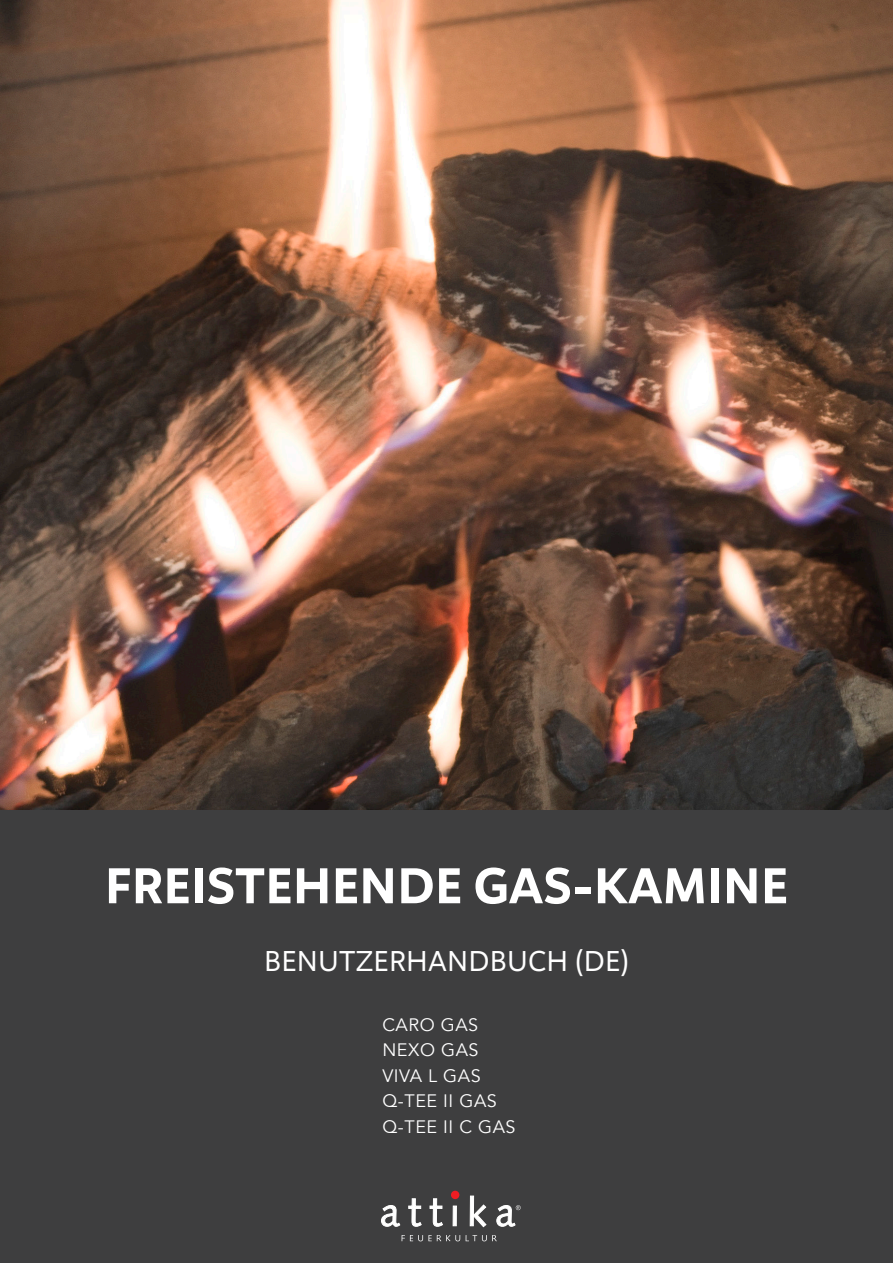
<style>
.page{position:relative;width:893px;height:1263px;background:#3e3e3f}
.page>*{position:absolute;margin:0;border:0;box-sizing:border-box;transform-origin:0 0}
.t1{font:700 52.5px "Aestetico Formal";letter-spacing:.03em;color:#fff}
.t2{font:30px "Aestetico Formal";letter-spacing:.03em;color:#fff}
.t3{font:18px "Avenir";letter-spacing:.03em;color:#fff}
</style>
<div class="page">
<img style="left:0;top:0;width:893px;height:810px">
<svg style="left:466px;top:1235px;width:31px;height:6px"></svg>
<svg style="left:381px;top:1198px;width:79px;height:43px"></svg>
<div style="left:453px;top:1206px;width:4px;height:20px;border:1px solid #fff"></div>
<svg style="left:470px;top:1195px;width:17px;height:32px"></svg>
<div style="left:451px;top:1191px;width:8px;height:8px;background:#ee1d23;border-radius:50%"></div>
<svg style="left:496px;top:1205px;width:25px;height:22px"></svg>
<p class="t1" style="left:106px;top:854px;width:683px">FREISTEHENDE GAS-KAMINE</p>
<p class="t2" style="left:265px;top:943px;width:365px">BENUTZERHANDBUCH (DE)</p>
<p class="t3" style="left:382px;top:1014px;width:97px">CARO GAS</p>
<p class="t3" style="left:382px;top:1039px;width:98px">NEXO GAS</p>
<p class="t3" style="left:382px;top:1065px;width:100px">VIVA L GAS</p>
<p class="t3" style="left:382px;top:1090px;width:116px">Q-TEE II GAS</p>
<p class="t3" style="left:382px;top:1116px;width:135px">Q-TEE II C GAS</p>
</div>
